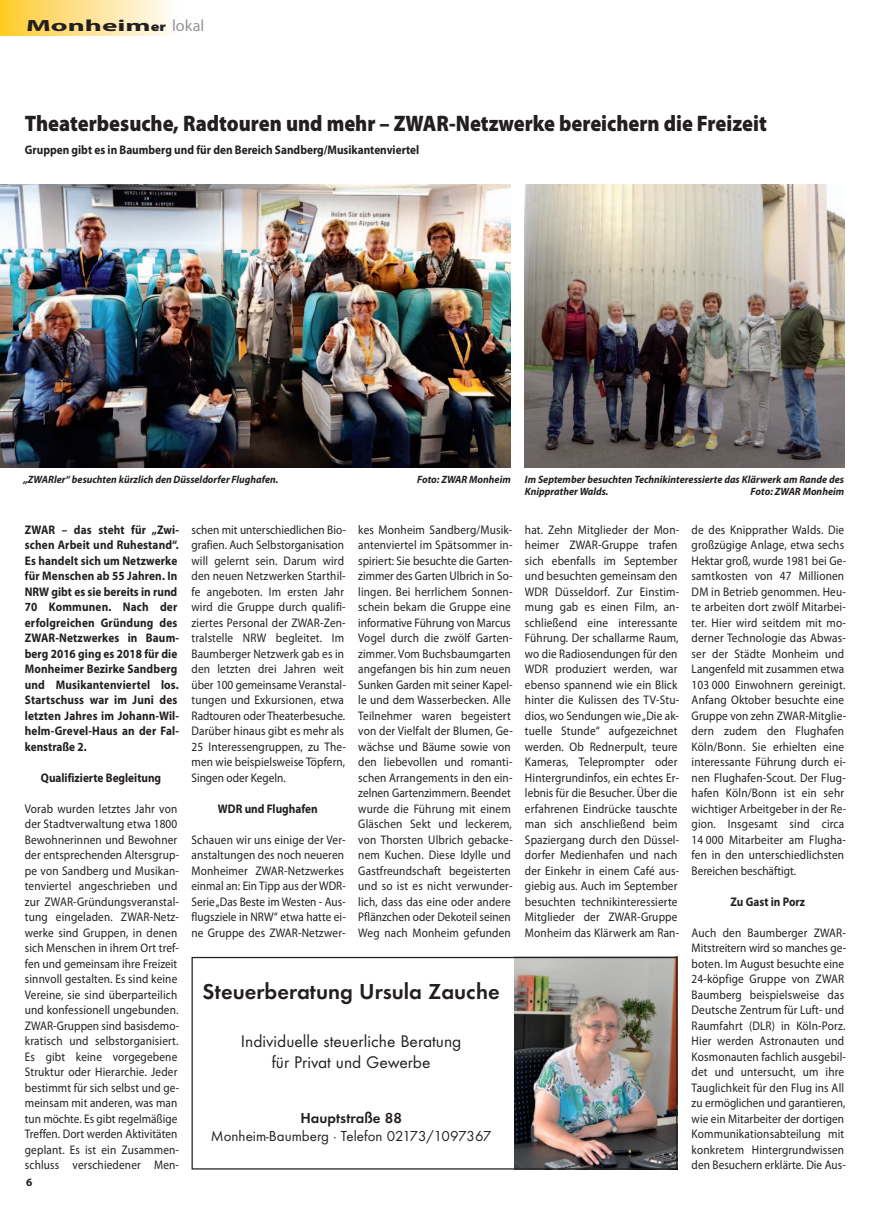
<style>
.page{position:relative;width:869px;height:1205px;background:#fff}
.page>*{position:absolute;margin:0;border:0;box-sizing:border-box;transform-origin:0 0}
.t1{font:900 22.5px "Myriad Pro";color:#231f20;scale:.9 1}
.t2{font:600 22.5px "Futura T";color:#231f20}
.t3{font:17.5px/21px "Futura T";color:#231f20;text-align:center}
.t4{font:700 16.25px "Myriad Pro";color:#231f20;scale:1.8 1}
.t5{font:15px "Futura T";color:#231f20}
.t6{font:600 15px "Futura T";color:#231f20}
.t7{font:12.5px/15.5px "Myriad Pro";letter-spacing:.015em;color:#231f20;scale:.9 1}
.t8{font:700 12.5px/15.5px "Myriad Pro";letter-spacing:.01em;color:#231f20;scale:.9 1}
.t9{font:italic 700 10.62px/12.5px "Myriad Pro";color:#231f20;scale:.95 1}
.s1{font-weight:900;font-size:13px}
.s2{font-weight:400;color:#939598}
</style>
<div class="page">
<div style="left:0;top:0;width:177px;height:35px;background:linear-gradient(to right,#ffcb2d,#fefcfc)"></div>
<img style="left:524px;top:184px;width:319px;height:284px">
<img style="left:0;top:184px;width:510px;height:284px">
<img style="left:514px;top:959px;width:161px;height:208px">
<div style="left:191px;top:957px;width:486px;height:212px;border:1px solid #231f20"></div>
<h3 class="t4" style="left:26px;top:20px;width:100px">Monheim<span class="s1">er</span> <span class="s2">lokal</span></h3>
<h1 class="t1" style="left:25px;top:115px;width:825px">Theaterbesuche, Radtouren und mehr – ZWAR-Netzwerke bereichern die Freizeit</h1>
<p class="t8" style="left:25px;top:144px;width:439px">Gruppen gibt es in Baumberg und für den Bereich Sandberg/Musikantenviertel</p>
<p class="t9" style="left:23px;top:474px;width:270px">„ZWARler“ besuchten kürzlich den Düsseldorfer Flughafen.</p>
<p class="t9" style="left:417px;top:474px;width:100px">Foto: ZWAR Monheim</p>
<p class="t9" style="left:524px;top:474px;width:337px">Im September besuchten Technikinteressierte das Klärwerk am Rande des<br>Knipprather Walds.</p>
<p class="t9" style="left:750px;top:486px;width:100px">Foto: ZWAR Monheim</p>
<p class="t8" style="left:25px;top:523px;width:173px">ZWAR – das steht für „Zwi&shy;schen Arbeit und Ruhestand“.<br>Es handelt sich um Netzwerke für Menschen ab 55 Jahren. In<br>NRW gibt es sie bereits in rund<br>70 Kommunen. Nach der erfolg reichen Gründung des<br>ZWAR-Netzwerkes in Baum&shy;berg 2016 ging es 2018 für die<br>Monheimer Bezirke Sandberg und Musikantenviertel los.<br>Startschuss war im Juni des letzten Jahres im Johann-Wil&shy;helm-Grevel-Haus an der Fal&shy;kenstraße 2.</p>
<p class="t8" style="left:41px;top:771px;width:135px">Qualifizierte Begleitung</p>
<p class="t7" style="left:25px;top:802px;width:173px">Vorab wurden letztes Jahr von der Stadtverwaltung etwa 1800<br>Bewohnerinnen und Bewohner der entsprechenden Altersgrup&shy;pe von Sandberg und Musikan&shy;tenviertel angeschrieben und zur ZWAR-Gründungsveranstal&shy;tung eingeladen. ZWAR-Netz&shy;werke sind Gruppen, in denen sich Menschen in ihrem Ort tref&shy;fen und gemeinsam ihre Freizeit sinnvoll gestalten. Es sind keine<br>Vereine, sie sind überparteilich und konfessionell ungebunden.<br>ZWAR-Gruppen sind basisdemo&shy;kratisch und selbstorganisiert.<br>Es gibt keine vorgegebene<br>Struktur oder Hierarchie. Jeder bestimmt für sich selbst und ge&shy;meinsam mit anderen, was man tun möchte. Es gibt regelmäßige<br>Treffen. Dort werden Aktivitäten geplant. Es ist ein Zusammen&shy;schluss verschiedener Men-</p>
<p class="t7" style="left:191px;top:523px;width:173px">schen mit unterschiedlichen Bio&shy;grafien. Auch Selbstorganisation will gelernt sein. Darum wird den neuen Netzwerken Starthil&shy;fe angeboten. Im ersten Jahr wird die Gruppe durch qualifi&shy;ziertes Personal der ZWAR-Zen&shy;tralstelle NRW begleitet. Im<br>Baumberger Netzwerk gab es in den letzten drei Jahren weit über 100 gemeinsame Veranstal&shy;tungen und Exkursionen, etwa<br>Radtouren oder Theaterbesuche.<br>Darüber hinaus gibt es mehr als<br>25 Interessengruppen, zu The&shy;men wie beispielsweise Töpfern,<br>Singen oder Kegeln.</p>
<p class="t8" style="left:218px;top:802px;width:112px">WDR und Flughafen</p>
<p class="t7" style="left:191px;top:833px;width:173px">Schauen wir uns einige der Ver&shy;anstaltungen des noch neueren<br>Monheimer ZWAR-Netzwerkes einmal an: Ein Tipp aus der WDR-<br>Serie „Das Beste im Westen - Aus&shy;flugsziele in NRW“ etwa hatte ei&shy;ne Gruppe des ZWAR-Netzwer-</p>
<p class="t7" style="left:358px;top:523px;width:173px">kes Monheim Sandberg/Musik&shy;antenviertel im Spätsommer in&shy;spiriert: Sie besuchte die Garten&shy;zimmer des Garten Ulbrich in So&shy;lingen. Bei herrlichem Sonnen&shy;schein bekam die Gruppe eine informative Führung von Marcus<br>Vogel durch die zwölf Garten&shy;zimmer. Vom Buchsbaumgarten angefangen bis hin zum neuen<br>Sunken Garden mit seiner Kapel&shy;le und dem Wasserbecken. Alle<br>Teilnehmer waren begeistert von der Vielfalt der Blumen, Ge&shy;wächse und Bäume sowie von den liebevollen und romanti&shy;schen Arrangements in den ein&shy;zelnen Gartenzimmern. Beendet wurde die Führung mit einem<br>Gläschen Sekt und leckerem, von Thorsten Ulbrich gebacke&shy;nem Kuchen. Diese Idylle und<br>Gastfreundschaft begeisterten und so ist es nicht verwunder&shy;lich, dass das eine oder andere<br>Pflänzchen oder Dekoteil seinen<br>Weg nach Monheim gefunden</p>
<p class="t7" style="left:524px;top:523px;width:173px">hat. Zehn Mitglieder der Mon&shy;heimer ZWAR-Gruppe trafen sich ebenfalls im September und besuchten gemeinsam den<br>WDR Düsseldorf. Zur Einstim&shy;mung gab es einen Film, an&shy;schließend eine interessante<br>Führung. Der schallarme Raum, wo die Radiosendungen für den<br>WDR produziert werden, war ebenso spannend wie ein Blick hinter die Kulissen des TV-Stu&shy;dios, wo Sendungen wie „Die ak&shy;tuelle Stunde“ aufgezeichnet werden. Ob Rednerpult, teure<br>Kameras, Teleprompter oder<br>Hintergrundinfos, ein echtes Er&shy;lebnis für die Besucher. Über die erfahrenen Eindrücke tauschte man sich anschließend beim<br>Spaziergang durch den Düssel&shy;dorfer Medienhafen und nach der Einkehr in einem Café aus&shy;giebig aus. Auch im September besuchten technikinteressierte<br>Mitglieder der ZWAR-Gruppe<br>Monheim das Klärwerk am Ran-</p>
<p class="t7" style="left:691px;top:523px;width:173px">de des Knipprather Walds. Die großzügige Anlage, etwa sechs<br>Hektar groß, wurde 1981 bei Ge&shy;samtkosten von 47 Millionen<br>DM in Betrieb genommen. Heu&shy;te arbeiten dort zwölf Mitarbei&shy;ter. Hier wird seitdem mit mo&shy;derner Technologie das Abwas&shy;ser der Städte Monheim und<br>Langenfeld mit zusammen etwa<br>103 000 Einwohnern gereinigt.<br>Anfang Oktober besuchte eine<br>Gruppe von zehn ZWAR-Mitglie&shy;dern zudem den Flughafen<br>Köln/Bonn. Sie erhielten eine interessante Führung durch ei&shy;nen Flughafen-Scout. Der Flug&shy;hafen Köln/Bonn ist ein sehr wichtiger Arbeitgeber in der Re&shy;gion. Insgesamt sind circa<br>14 000 Mitarbeiter am Flugha&shy;fen in den unterschiedlichsten<br>Bereichen beschäftigt.</p>
<p class="t8" style="left:730px;top:895px;width:84px">Zu Gast in Porz</p>
<p class="t7" style="left:691px;top:926px;width:173px">Auch den Baumberger ZWAR-<br>Mitstreitern wird so manches ge&shy;boten. Im August besuchte eine<br>24-köpfige Gruppe von ZWAR<br>Baumberg beispielsweise das<br>Deutsche Zentrum für Luft- und<br>Raumfahrt (DLR) in Köln-Porz.<br>Hier werden Astronauten und<br>Kosmonauten fachlich ausgebil&shy;det und untersucht, um ihre<br>Tauglichkeit für den Flug ins All zu ermöglichen und garantieren, wie ein Mitarbeiter der dortigen<br>Kommunikationsabteilung mit konkretem Hintergrundwissen den Besuchern erklärte. Die Aus-</p>
<h1 class="t2" style="left:202px;top:978px;width:298px">Steuerberatung Ursula Zauche</h1>
<h2 class="t3" style="left:241px;top:1031px;width:222px">Individuelle steuerliche Beratung für Privat und Gewerbe</h2>
<p class="t6" style="left:300px;top:1109px;width:103px">Hauptstraße 88</p>
<p class="t5" style="left:211px;top:1129px;width:282px">Monheim-Baumberg · Telefon 02173/1097367</p>
</div>
